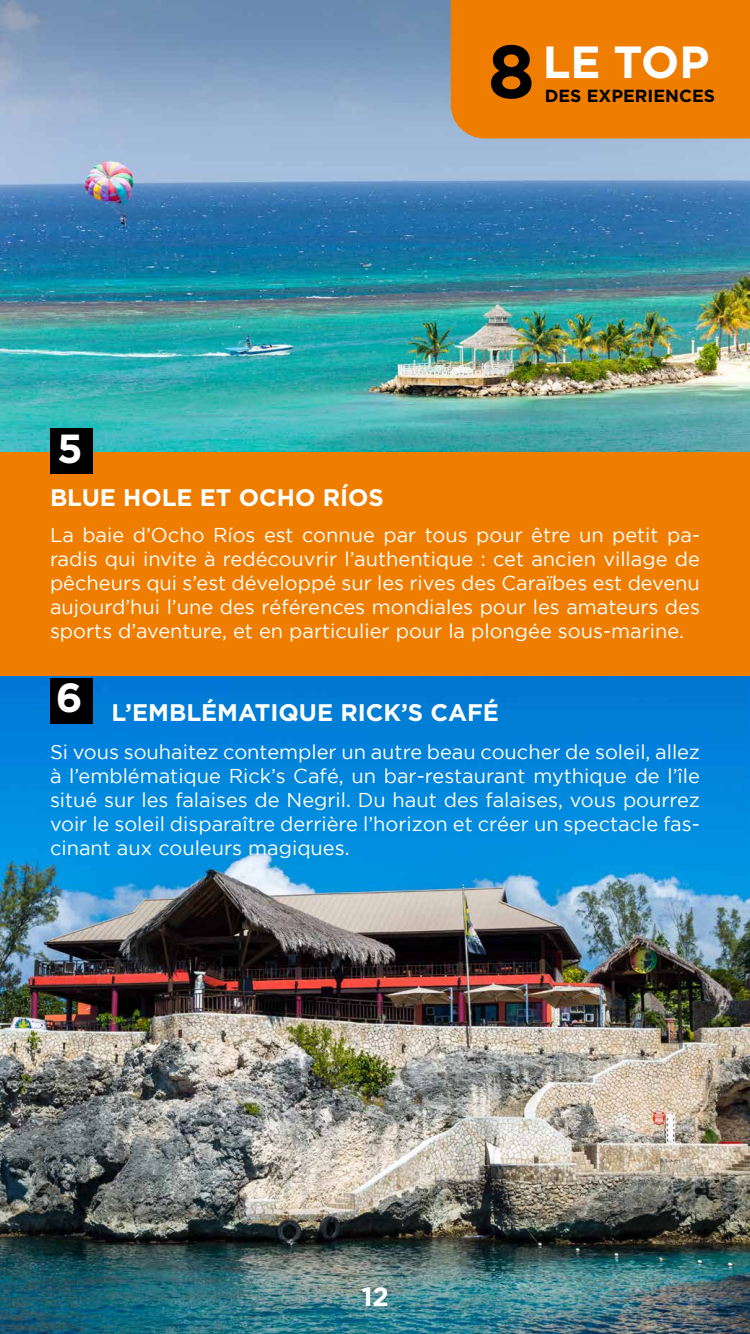
<style>
.page{position:relative;width:750px;height:1334px;background:#fff}
.page>*{position:absolute;margin:0;border:0;box-sizing:border-box;transform-origin:0 0}
.t1{font:700 45px "Gotham HTF";color:#fff}
.t2{font:700 40.6px "Gotham HTF";color:#fff}
.t3{font:700 26.4px "Gotham HTF";color:#fff}
.t4{font:700 24px "Gotham HTF";color:#fff}
.t5{font:20px/24px "Gotham HTF";color:#fff;text-align:justify}
.t6{font:700 17.6px "Gotham HTF";color:#000}
.s1{font-size:75px;color:#000}
</style>
<div class="page">
<div style="left:0;top:0;width:750px;height:1162px;background:#ef7d00"></div>
<img style="left:0;top:0;width:750px;height:451px">
<img style="left:0;top:676px;width:750px;height:658px">
<div style="left:50px;top:678px;width:42px;height:46px;background:#000"></div>
<div style="left:50px;top:428px;width:42px;height:46px;background:#000"></div>
<svg style="left:451px;top:0;width:299px;height:138px"></svg>
<h1 class="t1" style="left:488px;top:36px;width:223px"><span class="s1">8</span> LE TOP</h1>
<p class="t6" style="left:545px;top:85px;width:172px">DES EXPERIENCES</p>
<h2 class="t2" style="left:57px;top:425px;width:27px">5</h2>
<p class="t4" style="left:50px;top:484px;width:335px">BLUE HOLE ET OCHO RÍOS</p>
<p class="t5" style="left:50px;top:522px;width:652px">La baie d’Ocho Ríos est connue par tous pour être un petit pa&shy;radis qui invite à redécouvrir l’authentique : cet ancien village de pêcheurs qui s’est développé sur les rives des Caraïbes est devenu aujourd’hui l’une des références mondiales pour les amateurs des sports d’aventure, et en particulier pour la plongée sous-marine.</p>
<h2 class="t2" style="left:56px;top:674px;width:28px">6</h2>
<p class="t4" style="left:111px;top:699px;width:389px">L’EMBLÉMATIQUE RICK’S CAFÉ</p>
<p class="t5" style="left:50px;top:739px;width:652px">Si vous souhaitez contempler un autre beau coucher de soleil, allez à l’emblématique Rick’s Café, un bar-restaurant mythique de l’île situé sur les falaises de Negril. Du haut des falaises, vous pourrez voir le soleil disparaître derrière l’horizon et créer un spectacle fas&shy;cinant aux couleurs magiques.</p>
<h3 class="t3" style="left:362px;top:1282px;width:29px">12</h3>
</div>
